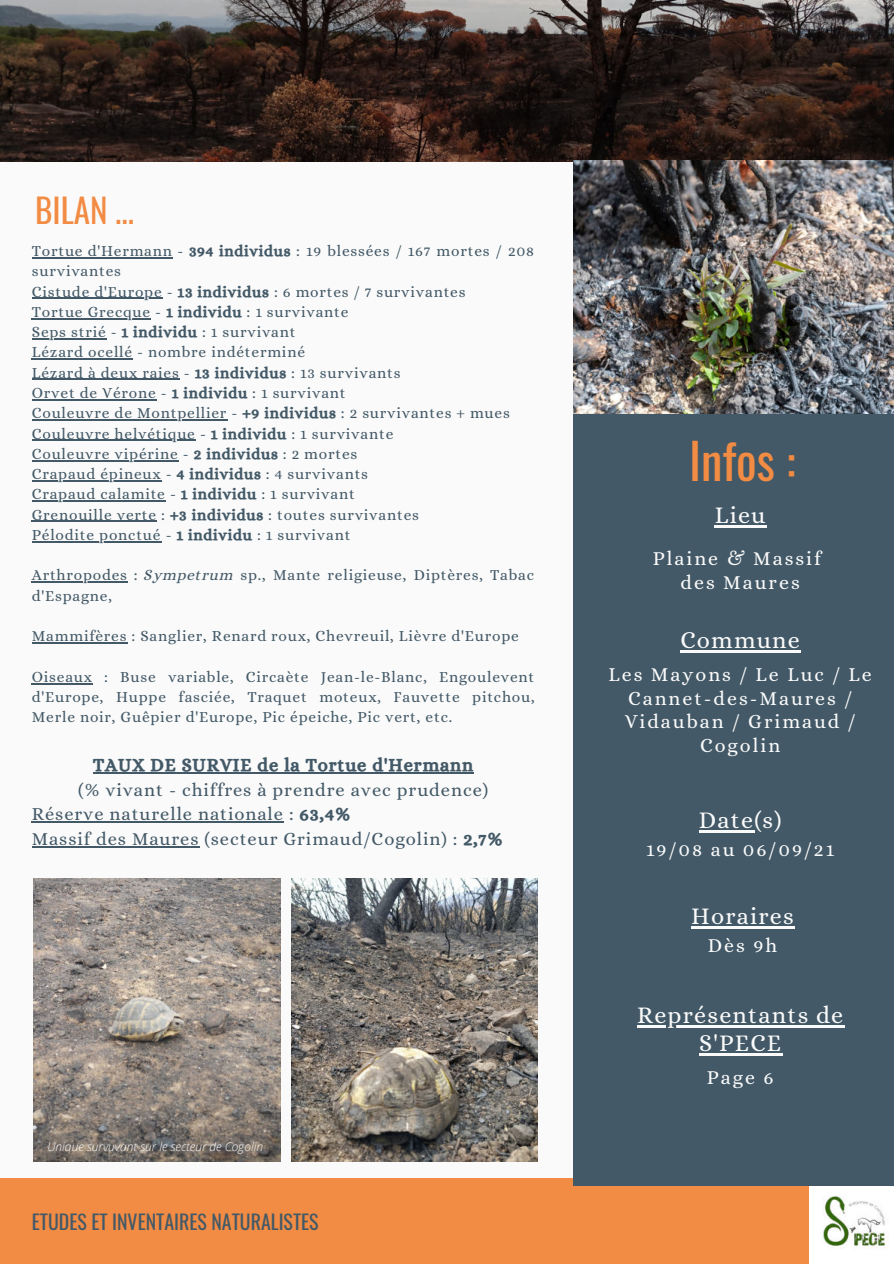
<style>
.page{position:relative;width:894px;height:1264px;background:#fff}
.page>*{position:absolute;margin:0;border:0;box-sizing:border-box;transform-origin:0 0}
.t1{font:48.6px "Oswald";color:#f28b43}
.t2{font:33.15px "Oswald";color:#f28b43}
.t3{font:24px/28.2px "Alice";letter-spacing:.05em;color:#fafafa;text-align:center}
.t4{font:19.8px/23.7px "Alice";letter-spacing:.1em;color:#fafafa;text-align:center}
.t5{font:19.8px "Oswald";color:#435967}
.t6{font:18.45px/24.8px "Alice";letter-spacing:.05em;color:#435967}
.t7{font:18.45px "CA Generated";letter-spacing:.05em;color:#435967}
.t8{font:15.45px/20.2px "Alice";letter-spacing:.05em;color:#435967}
.t9{font:italic 300 12px "Open Sans";color:#fafafa}
.s1{font-family:"CA Generated"}
</style>
<div class="page">
<div style="left:0;top:0;width:893px;height:1263px;background:#fafafa"></div>
<img style="left:33px;top:878px;width:247px;height:283px">
<img style="left:291px;top:878px;width:246px;height:283px">
<img style="left:0;top:0;width:893px;height:162px">
<img style="left:573px;top:161px;width:320px;height:253px">
<div style="left:0;top:1178px;width:893px;height:85px;background:#f28b43"></div>
<img style="left:809px;top:1185px;width:84px;height:78px">
<div style="left:573px;top:414px;width:320px;height:771px;background:#435967"></div>
<hr style="left:714px;top:525px;width:52px;height:3px;background:#fafafa">
<hr style="left:680px;top:650px;width:120px;height:3px;background:#fafafa">
<hr style="left:698px;top:830px;width:56px;height:2px;background:#fafafa">
<hr style="left:636px;top:1025px;width:208px;height:2px;background:#fafafa">
<hr style="left:699px;top:1053px;width:83px;height:2px;background:#fafafa">
<hr style="left:691px;top:926px;width:103px;height:2px;background:#fafafa">
<hr style="left:32px;top:257px;width:141px;height:1px;background:#435967">
<hr style="left:32px;top:298px;width:130px;height:1px;background:#435967">
<hr style="left:32px;top:318px;width:119px;height:1px;background:#435967">
<hr style="left:32px;top:338px;width:74px;height:1px;background:#435967">
<hr style="left:32px;top:358px;width:101px;height:2px;background:#435967">
<hr style="left:32px;top:379px;width:148px;height:1px;background:#435967">
<hr style="left:32px;top:399px;width:125px;height:1px;background:#435967">
<hr style="left:32px;top:419px;width:195px;height:1px;background:#435967">
<hr style="left:32px;top:439px;width:164px;height:2px;background:#435967">
<hr style="left:32px;top:460px;width:147px;height:1px;background:#435967">
<hr style="left:32px;top:480px;width:130px;height:1px;background:#435967">
<hr style="left:32px;top:500px;width:134px;height:1px;background:#435967">
<hr style="left:32px;top:521px;width:125px;height:1px;background:#435967">
<hr style="left:32px;top:541px;width:129px;height:1px;background:#435967">
<hr style="left:32px;top:581px;width:96px;height:1px;background:#435967">
<hr style="left:32px;top:642px;width:95px;height:1px;background:#435967">
<hr style="left:32px;top:683px;width:61px;height:1px;background:#435967">
<hr style="left:93px;top:772px;width:381px;height:1px;background:#435967">
<hr style="left:32px;top:821px;width:252px;height:1px;background:#435967">
<hr style="left:32px;top:846px;width:167px;height:1px;background:#435967">
<h2 class="t2" style="left:35px;top:181px;width:100px">BILAN ...</h2>
<p class="t8" style="left:32px;top:242px;width:503px">Tortue d'Hermann - <span class="s1">394 individus</span> : 19 blessées / 167 mortes / 208 survivantes<br>Cistude d'Europe - <span class="s1">13 individus</span> : 6 mortes / 7 survivantes<br>Tortue Grecque - <span class="s1">1 individu</span> : 1 survivante<br>Seps strié - <span class="s1">1 individu</span> : 1 survivant<br>Lézard ocellé - nombre indéterminé<br>Lézard à deux raies - <span class="s1">13 individus</span> : 13 survivants<br>Orvet de Vérone - <span class="s1">1 individu</span> : 1 survivant<br>Couleuvre de Montpellier - <span class="s1">+9 individus</span> : 2 survivantes + mues Couleuvre helvétique - <span class="s1">1 individu</span> : 1 survivante<br>Couleuvre vipérine - <span class="s1">2 individus</span> : 2 mortes<br>Crapaud épineux - <span class="s1">4 individus</span> : 4 survivants<br>Crapaud calamite - <span class="s1">1 individu</span> : 1 survivant<br>Grenouille verte : <span class="s1">+3 individus</span> : toutes survivantes<br>Pélodite ponctué - <span class="s1">1 individu</span> : 1 survivant</p>
<p class="t8" style="left:32px;top:566px;width:503px">Arthropodes : <span class="s1">Sympetrum</span> sp., Mante religieuse, Diptères, Tabac d'Espagne,</p>
<p class="t8" style="left:32px;top:627px;width:488px">Mammifères : Sanglier, Renard roux, Chevreuil, Lièvre d'Europe</p>
<p class="t8" style="left:32px;top:667px;width:504px;text-align:justify">Oiseaux : Buse variable, Circaète Jean-le-Blanc, Engoulevent d'Europe, Huppe fasciée, Traquet moteux, Fauvette pitchou, Merle noir, Guêpier d'Europe, Pic épeiche, Pic vert, etc.</p>
<p class="t7" style="left:93px;top:754px;width:381px">TAUX DE SURVIE de la Tortue d'Hermann</p>
<p class="t6" style="left:32px;top:778px;width:472px;text-indent:46px">(% vivant - chiffres à prendre avec prudence)<br>Réserve naturelle nationale : <span class="s1">63,4%<br></span>Massif des Maures (secteur Grimaud/Cogolin) : <span class="s1">2,7%</span></p>
<p class="t9" style="left:47px;top:1138px;width:217px">Unique survuvant sur le secteur de Cogolin</p>
<p class="t5" style="left:32px;top:1204px;width:288px">ETUDES ET INVENTAIRES NATURALISTES</p>
<h1 class="t1" style="left:688px;top:418px;width:108px">Infos :</h1>
<h1 class="t1" style="left:688px;top:429px;width:108px">Infos :</h1>
<h3 class="t3" style="left:714px;top:502px;width:52px">Lieu</h3>
<p class="t4" style="left:652px;top:547px;width:169px">Plaine &amp; Massif des Maures</p>
<h3 class="t3" style="left:680px;top:627px;width:121px">Commune</h3>
<p class="t4" style="left:608px;top:664px;width:265px">Les Mayons / Le Luc / Le<br>Cannet-des-Maures /<br>Vidauban / Grimaud /<br>Cogolin</p>
<h3 class="t3" style="left:698px;top:807px;width:84px">Date(s)</h3>
<p class="t4" style="left:646px;top:838px;width:189px">19/08 au 06/09/21</p>
<h3 class="t3" style="left:691px;top:903px;width:104px">Horaires</h3>
<p class="t4" style="left:707px;top:935px;width:71px">Dès 9h</p>
<h3 class="t3" style="left:636px;top:1002px;width:208px">Représentants de<br>S'PECE</h3>
<p class="t4" style="left:706px;top:1066px;width:68px">Page 6</p>
</div>
